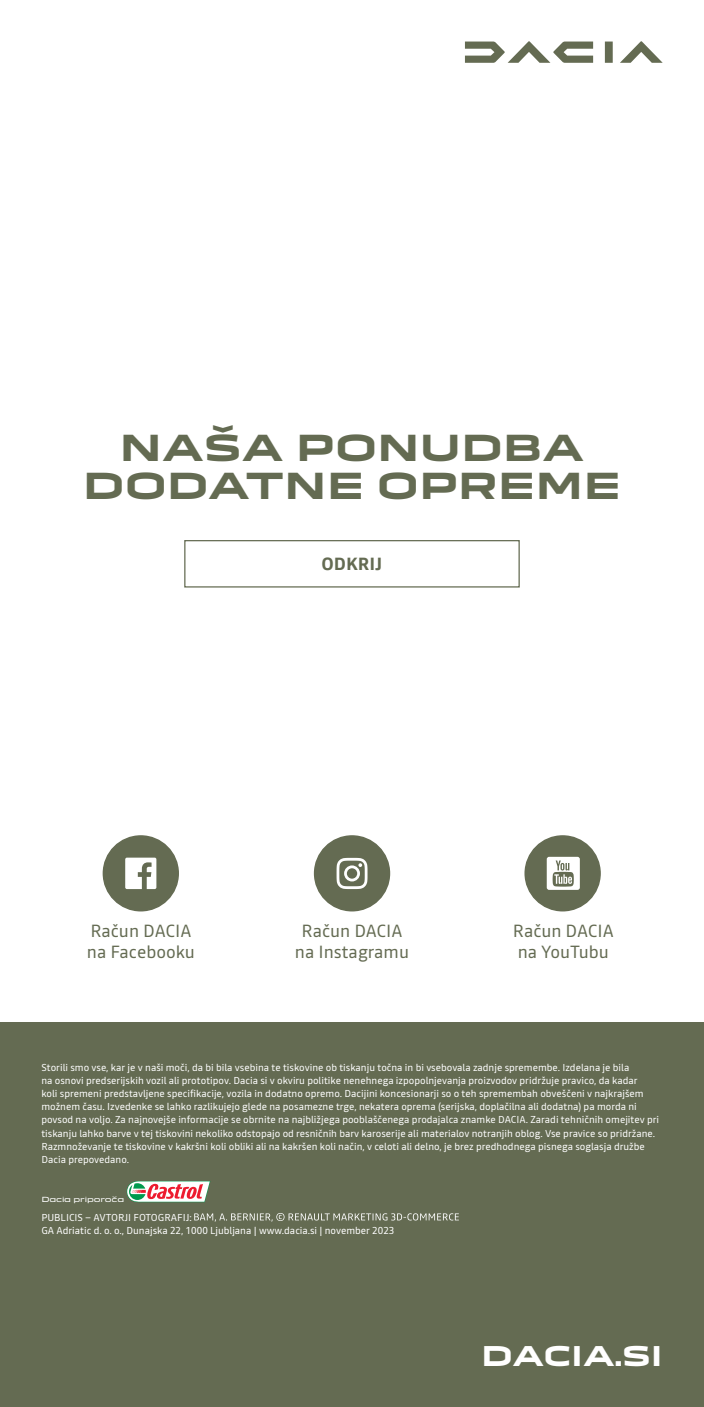
<style>
.page{position:relative;width:704px;height:1407px;background:#fff}
.page>*{position:absolute;margin:0;border:0;box-sizing:border-box;transform-origin:0 0}
.t1{font:700 35px/38.1px "Dacia Block Extended";color:#646b52;text-align:center}
.t2{font:700 26.56px "Dacia Block Extended";letter-spacing:-.005em;color:#fff}
.t3{font:17.5px/20.6px "Read";color:#646b52}
.t4{font:700 17.5px "Read";color:#646b52}
.t5{font:10px/13.1px "Read";color:#fff}
.t6{font:6.88px "Dacia Block Extended";letter-spacing:-.025em;color:#fff}
</style>
<div class="page">
<div style="left:0;top:1022px;width:703px;height:385px;background:#646b52"></div>
<div style="left:184px;top:540px;width:335px;height:48px;border:1px solid #646b52"></div>
<svg style="left:127px;top:1181px;width:83px;height:21px;background:#d4b1ab"></svg>
<svg style="left:194px;top:1213px;width:264px;height:9px"></svg>
<div style="left:103px;top:836px;width:75px;height:75px;background:#646b52;border-radius:50%"></div>
<div style="left:103px;top:835px;width:76px;height:76px;border:1px solid #646b52;border-radius:50%"></div>
<svg style="left:125px;top:858px;width:31px;height:31px"></svg>
<div style="left:525px;top:836px;width:74px;height:75px;background:#646b52;border-radius:50%"></div>
<div style="left:524px;top:835px;width:76px;height:76px;border:1px solid #646b52;border-radius:50%"></div>
<svg style="left:546px;top:857px;width:33px;height:33px"></svg>
<div style="left:314px;top:836px;width:75px;height:75px;background:#646b52;border-radius:50%"></div>
<div style="left:313px;top:835px;width:77px;height:76px;border:1px solid #646b52;border-radius:50%"></div>
<svg style="left:336px;top:858px;width:31px;height:31px"></svg>
<svg style="left:465px;top:41px;width:197px;height:22px"></svg>
<h1 class="t1" style="left:83px;top:429px;width:539px">NAŠA PONUDBA<br>DODATNE OPREME</h1>
<h3 class="t4" style="left:321px;top:551px;width:62px">ODKRIJ</h3>
<h3 class="t3" style="left:87px;top:920px;width:110px">Račun DACIA na Facebooku</h3>
<h3 class="t3" style="left:295px;top:920px;width:116px;text-align:center">Račun DACIA na Instagramu</h3>
<h3 class="t3" style="left:512px;top:920px;width:102px">Račun DACIA na YouTubu</h3>
<p class="t5" style="left:41px;top:1061px;width:619px">Storili smo vse, kar je v naši moči, da bi bila vsebina te tiskovine ob tiskanju točna in bi vsebovala zadnje spremembe. Izdelana je bila<br>na osnovi predserijskih vozil ali prototipov. Dacia si v okviru politike nenehnega izpopolnjevanja proizvodov pridržuje pravico, da kadar<br>koli spremeni predstavljene specifikacije, vozila in dodatno opremo. Dacijini koncesionarji so o teh spremembah obveščeni v najkrajšem možnem času. Izvedenke se lahko razlikujejo glede na posamezne trge, nekatera oprema (serijska, doplačilna ali dodatna) pa morda ni povsod na voljo. Za najnovejše informacije se obrnite na najbližjega pooblaščenega prodajalca znamke DACIA. Zaradi tehničnih omejitev pri tiskanju lahko barve v tej tiskovini nekoliko odstopajo od resničnih barv karoserije ali materialov notranjih oblog. Vse pravice so pridržane.<br>Razmnoževanje te tiskovine v kakršni koli obliki ali na kakršen koli način, v celoti ali delno, je brez predhodnega pisnega soglasja družbe Dacia prepovedano.</p>
<p class="t6" style="left:41px;top:1194px;width:84px">Dacia priporoča</p>
<p class="t5" style="left:41px;top:1210px;width:354px">PUBLICIS – AVTORJI FOTOGRAFIJ:<br>GA Adriatic d. o. o., Dunajska 22, 1000 Ljubljana | www.dacia.si | november 2023</p>
<h2 class="t2" style="left:481px;top:1341px;width:183px">DACIA.SI</h2>
</div>
